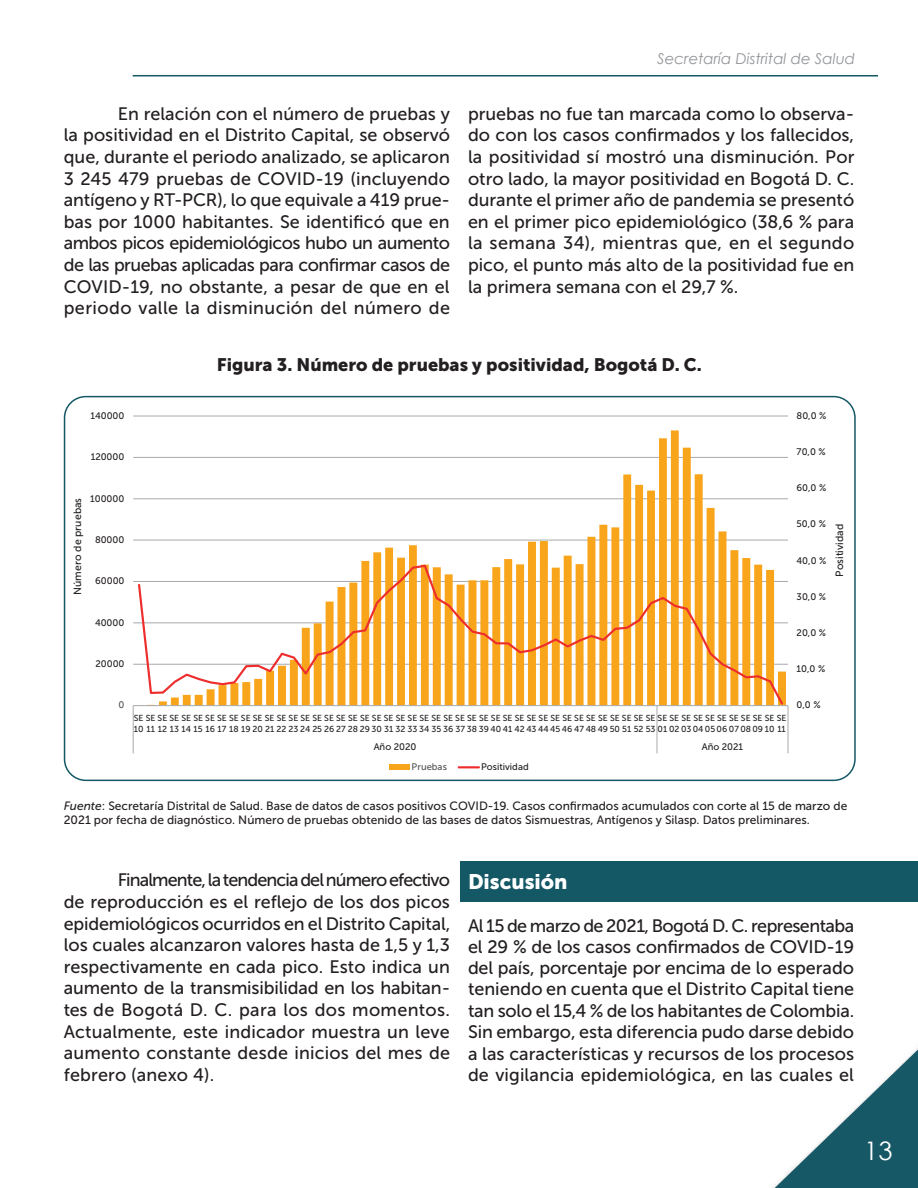
<style>
.page{position:relative;width:918px;height:1188px;background:#fff}
.page>*{position:absolute;margin:0;border:0;box-sizing:border-box;transform-origin:0 0}
.t1{font:25.5px "Century Gothic";color:#fff}
.t2{font:21px "Museo Sans 900";color:#fff}
.t3{font:18px/21.6px "Museo Sans 500";letter-spacing:.01em;color:#231f20;text-align:justify}
.t4{font:18px "Museo Sans 900";color:#231f20}
.t5{font:italic 15px "Century Gothic";color:#939598}
.t6{font:12px/14.4px "Museo Sans 500";color:#231f20}
.t7{font:10.5px "Museo Sans 500";color:#231f20}
.t8{font:9.45px "Museo Sans 500";color:#231f20}
.t9{font:9.45px "Museo Sans 500";color:#515455}
.t10{font:8.7px/11.4px "Museo Sans 500";color:#231f20}
.s1{font-style:italic}
</style>
<div class="page">
<hr style="left:133px;top:75px;width:745px;height:2px;background:#145765">
<svg style="left:775px;top:1050px;width:143px;height:138px"></svg>
<div style="left:461px;top:862px;width:457px;height:40px;background:#145765"></div>
<hr style="left:133px;top:416px;width:655px;height:1px;background:#a8a9ad">
<hr style="left:133px;top:457px;width:655px;height:1px;background:#a8a9ad">
<hr style="left:133px;top:498px;width:655px;height:1px;background:#a8a9ad">
<hr style="left:133px;top:540px;width:655px;height:1px;background:#a8a9ad">
<hr style="left:133px;top:581px;width:655px;height:1px;background:#a8a9ad">
<hr style="left:133px;top:622px;width:655px;height:1px;background:#a8a9ad">
<hr style="left:133px;top:664px;width:655px;height:1px;background:#a8a9ad">
<svg style="left:135px;top:430px;width:651px;height:275px"></svg>
<hr style="left:133px;top:705px;width:655px;height:1px;background:#a8a9ad">
<svg style="left:788px;top:706px;width:1px;height:47px"></svg>
<svg style="left:657px;top:706px;width:1px;height:47px"></svg>
<svg style="left:133px;top:706px;width:1px;height:47px"></svg>
<svg style="left:137px;top:563px;width:648px;height:143px"></svg>
<div style="left:389px;top:765px;width:21px;height:5px;background:#f9a51b"></div>
<hr style="left:459px;top:766px;width:20px;height:2px;background:#ee2d2d">
<div style="left:64px;top:396px;width:792px;height:385px;border:2px solid #145765;border-radius:21px"></div>
<p class="t5" style="left:657px;top:48px;width:199px">Secretaría Distrital de Salud</p>
<p class="t3" style="left:64px;top:103px;width:388px;text-indent:54px">En relación con el número de pruebas y la positividad en el Distrito Capital, se observó que, durante el periodo analizado, se aplicaron 3 245 479 pruebas de COVID-19 (incluyendo antígeno y RT-PCR), lo que equivale a 419 prue&shy;bas por 1000 habitantes. Se identificó que en ambos picos epidemiológicos hubo un aumento de las pruebas aplicadas para confirmar casos de COVID-19, no obstante, a pesar de que en el periodo valle la disminución del número de</p>
<p class="t3" style="left:468px;top:103px;width:388px">pruebas no fue tan marcada como lo observa&shy;do con los casos confirmados y los fallecidos, la positividad sí mostró una disminución. Por otro lado, la mayor positividad en Bogotá D. C. durante el primer año de pandemia se presentó en el primer pico epidemiológico (38,6 % para la semana 34), mientras que, en el segundo pico, el punto más alto de la positividad fue en la primera semana con el 29,7 %.</p>
<p class="t4" style="left:217px;top:354px;width:487px">Figura 3. Número de pruebas y positividad, Bogotá D. C.</p>
<p class="t8" style="left:90px;top:410px;width:36px">140000</p>
<p class="t8" style="left:91px;top:452px;width:35px">120000</p>
<p class="t8" style="left:90px;top:493px;width:36px">100000</p>
<p class="t7" style="left:72px;top:595px;width:98px;rotate:-90deg">Número de pruebas</p>
<p class="t8" style="left:95px;top:535px;width:31px">80000</p>
<p class="t8" style="left:95px;top:576px;width:31px">60000</p>
<p class="t8" style="left:95px;top:617px;width:31px">40000</p>
<p class="t8" style="left:95px;top:659px;width:31px">20000</p>
<p class="t8" style="left:797px;top:410px;width:31px">80,0 %</p>
<p class="t8" style="left:797px;top:447px;width:31px">70,0 %</p>
<p class="t8" style="left:797px;top:483px;width:31px">60,0 %</p>
<p class="t8" style="left:797px;top:519px;width:31px">50,0 %</p>
<p class="t8" style="left:797px;top:555px;width:31px">40,0 %</p>
<p class="t8" style="left:797px;top:591px;width:31px">30,0 %</p>
<p class="t7" style="left:834px;top:577px;width:54px;rotate:-90deg">Positividad</p>
<p class="t8" style="left:797px;top:628px;width:31px">20,0 %</p>
<p class="t8" style="left:797px;top:664px;width:30px">10,0 %</p>
<p class="t9" style="left:119px;top:700px;width:7px">0</p>
<p class="t10" style="left:134px;top:712px;width:654px">SE SE SE SE SE SE SE SE SE SE SE SE SE SE SE SE SE SE SE SE SE SE SE SE SE SE SE SE SE SE SE SE SE SE SE SE SE SE SE SE SE SE SE SE SE SE SE SE SE SE SE SE SE SE SE<br>10 11 12 13 14 15 16 17 18 19 20 21 22 23 24 25 26 27 28 29 30 31 32 33 34 35 36 37 38 39 40 41 42 43 44 45 46 47 48 49 50 51 52 53 01 02 0304 05 06 07 0809 10 11</p>
<p class="t8" style="left:374px;top:742px;width:44px">Año 2020</p>
<p class="t8" style="left:702px;top:742px;width:43px">Año 2021</p>
<p class="t8" style="left:797px;top:700px;width:25px">0,0 %</p>
<p class="t9" style="left:412px;top:762px;width:37px">Pruebas</p>
<p class="t8" style="left:481px;top:762px;width:49px">Positividad</p>
<p class="t6" style="left:64px;top:799px;width:785px"><span class="s1">Fuente</span>: Secretaría Distrital de Salud. Base de datos de casos positivos COVID-19. Casos confirmados acumulados con corte al 15 de marzo de<br>2021 por fecha de diagnóstico. Número de pruebas obtenido de las bases de datos Sismuestras, Antígenos y Silasp. Datos preliminares.</p>
<p class="t3" style="left:64px;top:869px;width:388px;text-indent:54px">Finalmente, la tendencia del número efectivo de reproducción es el reflejo de los dos picos epidemiológicos ocurridos en el Distrito Capital, los cuales alcanzaron valores hasta de 1,5 y 1,3 respectivamente en cada pico. Esto indica un aumento de la transmisibilidad en los habitan&shy;tes de Bogotá D. C. para los dos momentos.<br>Actualmente, este indicador muestra un leve aumento constante desde inicios del mes de febrero (anexo 4).</p>
<p class="t2" style="left:468px;top:869px;width:101px">Discusión</p>
<p class="t3" style="left:468px;top:915px;width:388px">Al 15 de marzo de 2021, Bogotá D. C. representaba el 29 % de los casos confirmados de COVID-19 del país, porcentaje por encima de lo esperado teniendo en cuenta que el Distrito Capital tiene tan solo el 15,4 % de los habitantes de Colombia.<br>Sin embargo, esta diferencia pudo darse debido a las características y recursos de los procesos de vigilancia epidemiológica, en las cuales el</p>
<h1 class="t1" style="left:864px;top:1133px;width:30px">13</h1>
</div>
